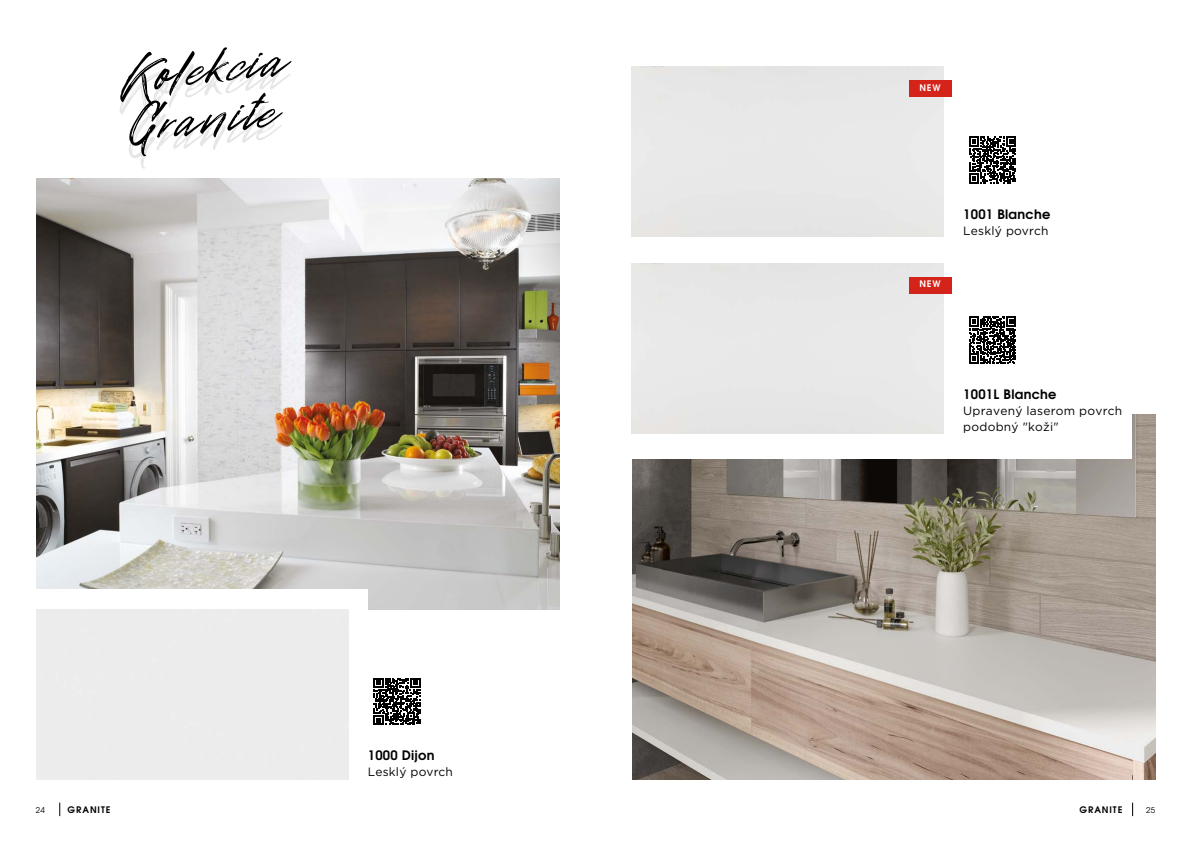
<style>
.page{position:relative;width:1191px;height:842px;background:#fff}
.page>*{position:absolute;margin:0;border:0;box-sizing:border-box;transform-origin:0 0}
.t1{font:80px "Disruptors Script";color:#000}
.t2{font:700 13px "Evolventa";letter-spacing:.02em;color:#000}
.t3{font:12px/16px "Gotham";letter-spacing:.02em;color:#000}
.t4{font:700 9px "Evolventa";letter-spacing:.1em;color:#000}
.t5{font:700 9px "Evolventa";letter-spacing:.08em;color:#fff}
.t6{font:8px "Evolventa";color:#000}
</style>
<div class="page">
<div style="left:631px;top:67px;width:312px;height:170px;background:#e8e8e8"></div>
<img style="left:36px;top:179px;width:523px;height:430px">
<div style="left:17px;top:589px;width:351px;height:97px;background:linear-gradient(to right,#f1f1f1,#f1f1f1)"></div>
<img style="left:632px;top:414px;width:523px;height:366px">
<div style="left:595px;top:362px;width:537px;height:97px;background:#fff"></div>
<div style="left:631px;top:263px;width:312px;height:170px;background:#e8e8e8"></div>
<svg style="left:59px;top:803px;width:1px;height:13px"></svg>
<svg style="left:1132px;top:803px;width:1px;height:13px"></svg>
<div style="left:909px;top:81px;width:42px;height:16px;background:#d4231a"></div>
<div style="left:909px;top:277px;width:42px;height:16px;background:#d4231a"></div>
<svg style="left:969px;top:136px;width:47px;height:48px"></svg>
<svg style="left:373px;top:678px;width:47px;height:47px"></svg>
<svg style="left:969px;top:317px;width:47px;height:47px"></svg>
<h1 class="t1" style="left:116px;top:36px;width:165px;rotate:-6deg">Kolekcia</h1>
<h1 class="t1" style="left:116px;top:49px;width:165px;rotate:-6deg">Kolekcia</h1>
<h1 class="t1" style="left:121px;top:86px;width:151px;rotate:-6deg">Granite</h1>
<h1 class="t1" style="left:121px;top:98px;width:151px;rotate:-6deg">Granite</h1>
<p class="t2" style="left:368px;top:747px;width:68px">1000 Dijon</p>
<p class="t3" style="left:368px;top:764px;width:87px">Lesklý povrch</p>
<p class="t5" style="left:919px;top:82px;width:23px">NEW</p>
<p class="t5" style="left:919px;top:278px;width:23px">NEW</p>
<p class="t2" style="left:963px;top:206px;width:88px">1001 Blanche</p>
<p class="t3" style="left:963px;top:222px;width:87px">Lesklý povrch</p>
<p class="t2" style="left:963px;top:386px;width:95px">1001L Blanche</p>
<p class="t3" style="left:963px;top:402px;width:161px">Upravený laserom povrch podobný "koži"</p>
<p class="t4" style="left:68px;top:804px;width:44px">GRANITE</p>
<p class="t4" style="left:1079px;top:804px;width:44px">GRANITE</p>
<p class="t6" style="left:36px;top:805px;width:11px">24</p>
<p class="t6" style="left:1146px;top:805px;width:11px">25</p>
</div>
